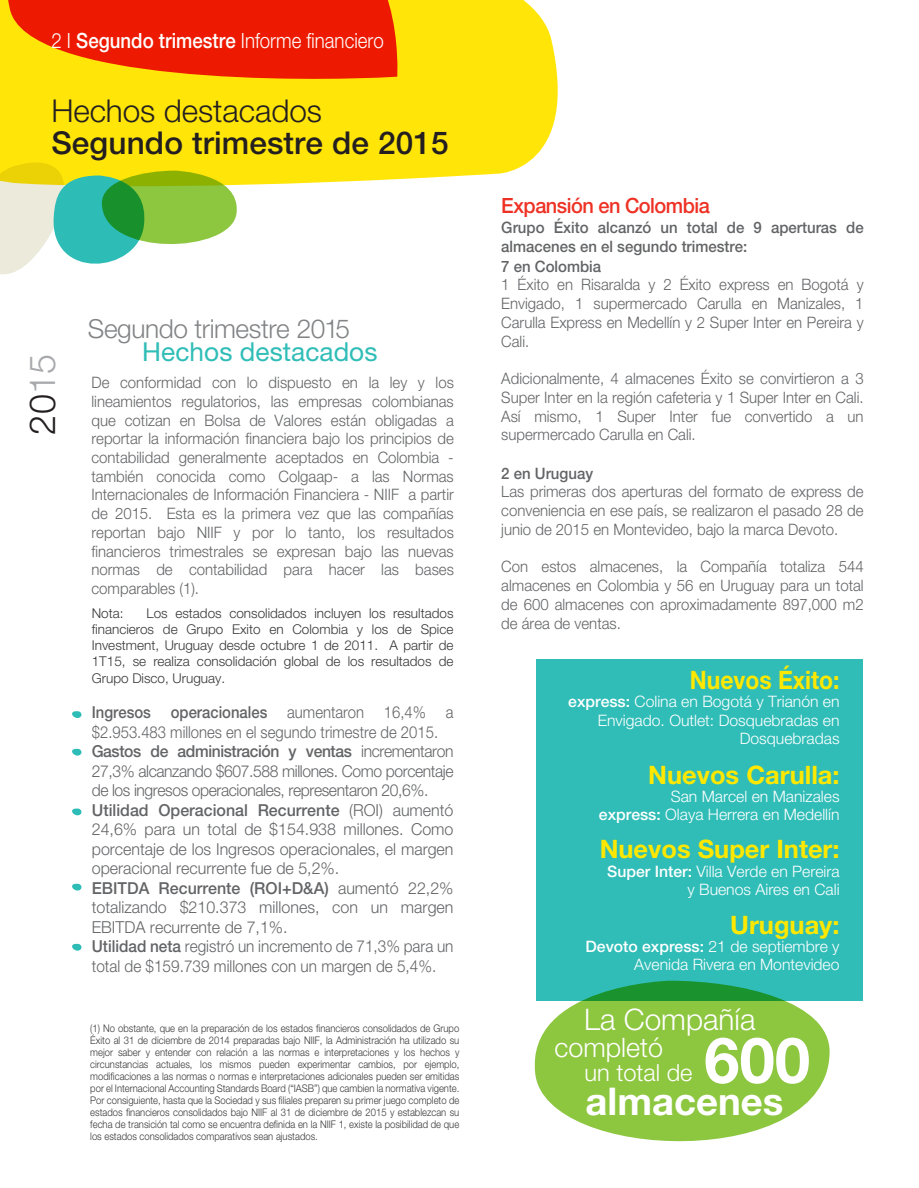
<style>
.page{position:relative;width:919px;height:1188px;background:#fff}
.page>*{position:absolute;margin:0;border:0;box-sizing:border-box;transform-origin:0 0}
.t1{font:700 63.45px "Helvetica Neue LT Std";color:#fff}
.t2{font:700 38.25px "Helvetica Neue LT Std";color:#fff}
.t3{font:300 36px "Helvetica Neue LT Std";color:#231f20}
.t4{font:500 31.5px "Helvetica Neue LT Std";letter-spacing:.005em;color:#231f20}
.t5{font:300 31.5px "Helvetica Neue LT Std";letter-spacing:-.005em;color:#231f20}
.t6{font:300 29.7px "Helvetica Neue LT Std";color:#fff}
.t7{font:300 26.85px "Helvetica Neue LT Std";color:#fff}
.t8{font:300 26.25px "Helvetica Neue LT Std";letter-spacing:-.015em;color:#818385}
.t9{font:26.25px "Helvetica Neue LT Std";letter-spacing:.005em;color:#30bdb7}
.t10{font:700 25.5px "Helvetica Neue LT Std";color:#ffe800}
.t11{font:700 25.5px "Helvetica Neue LT Std";color:#ffe800;scale:.9 1}
.t12{font:300 23.55px "Helvetica Neue LT Std";color:#fff}
.t13{font:300 21px "Helvetica Neue LT Std";color:#fff;scale:.89 1}
.t14{font:500 21px "Helvetica Neue LT Std";letter-spacing:-.025em;color:#ee3124;scale:.95 1}
.t15{font:300 16.5px/19.5px "Helvetica Neue LT Std";color:#636466;scale:.9 1}
.t16{font:300 15.75px/18.8px "Helvetica Neue LT Std";color:#636466;text-align:justify;scale:.95 1}
.t17{font:300 15.75px/18.8px "Helvetica Neue LT Std";color:#fff;text-align:right}
.t18{font:500 15.75px/19.5px "Helvetica Neue LT Std";color:#636466;scale:.95 1}
.t19{font:300 13.5px/16.2px "Helvetica Neue LT Std";color:#393839;text-align:justify}
.t20{font:300 10.5px/12px "Helvetica Neue LT Std";color:#393839;text-align:justify;scale:.9 1}
.s1{font-weight:500}
.s2{color:#a7a9ac}
</style>
<div class="page">
<svg style="left:72px;top:711px;width:10px;height:7px"></svg>
<svg style="left:72px;top:748px;width:10px;height:8px"></svg>
<svg style="left:72px;top:808px;width:10px;height:8px"></svg>
<svg style="left:72px;top:883px;width:10px;height:8px"></svg>
<svg style="left:72px;top:943px;width:10px;height:8px"></svg>
<div style="left:0;top:0;width:558px;height:185px;background:#ffe508"></div>
<svg style="left:0;top:163px;width:237px;height:112px"></svg>
<svg style="left:6px;top:0;width:391px;height:79px"></svg>
<div style="left:536px;top:659px;width:327px;height:341px;background:#30bdb7"></div>
<svg style="left:534px;top:981px;width:295px;height:160px;fill:#8dc63f"></svg>
<h3 class="t13" style="left:51px;top:28px;width:375px">2 I <span class="s1">Segundo trimestre</span> Informe financiero</h3>
<h3 class="t5" style="left:51px;top:92px;width:272px">Hechos destacados</h3>
<h3 class="t4" style="left:51px;top:124px;width:399px">Segundo trimestre de 2015</h3>
<h3 class="t3" style="left:20px;top:435px;width:82px;rotate:-90deg">20<span class="s2">15</span></h3>
<h3 class="t8" style="left:88px;top:313px;width:264px">Segundo trimestre 2015</h3>
<h3 class="t9" style="left:142px;top:336px;width:237px">Hechos destacados</h3>
<p class="t16" style="left:91px;top:373px;width:383px">De conformidad con lo dispuesto en la ley y los lineamientos regulatorios, las empresas colombianas que cotizan en Bolsa de Valores están obligadas a reportar la información financiera bajo los principios de contabilidad generalmente aceptados en Colombia - también conocida como Colgaap- a las Normas Internacionales de Información Financiera - NIIF a partir de 2015. Esta es la primera vez que las compañías reportan bajo NIIF y por lo tanto, los resultados financieros trimestrales se expresan bajo las nuevas normas de contabilidad para hacer las bases comparables (1).</p>
<p class="t19" style="left:92px;top:605px;width:33px">Nota:</p>
<p class="t19" style="left:92px;top:605px;width:363px;text-indent:55px">Los estados consolidados incluyen los resultados financieros de Grupo Exito en Colombia y los de Spice Investment, Uruguay desde octubre 1 de 2011. A partir de 1T15, se realiza consolidación global de los resultados de Grupo Disco, Uruguay.</p>
<p class="t15" style="left:92px;top:702px;width:403px"><span class="s1">Ingresos operacionales</span> aumentaron 16,4% a $2.953.483 millones en el segundo trimestre de 2015.<br><span class="s1">Gastos de administración y ventas</span> incrementaron 27,3% alcanzando $607.588 millones. Como porcentaje de los ingresos operacionales, representaron 20,6%.<br><span class="s1">Utilidad Operacional Recurrente</span> (ROI) aumentó 24,6% para un total de $154.938 millones. Como porcentaje de los Ingresos operacionales, el margen operacional recurrente fue de 5,2%.<br><span class="s1">EBITDA Recurrente (ROI+D&amp;A)</span> aumentó 22,2% totalizando $210.373 millones, con un margen EBITDA recurrente de 7,1%.<br><span class="s1">Utilidad neta</span> registró un incremento de 71,3% para un total de $159.739 millones con un margen de 5,4%.</p>
<p class="t20" style="left:90px;top:1022px;width:411px">(1) No obstante, que en la preparación de los estados financieros consolidados de Grupo Éxito al 31 de diciembre de 2014 preparadas bajo NIIF, la Administración ha utilizado su mejor saber y entender con relación a las normas e interpretaciones y los hechos y circunstancias actuales, los mismos pueden experimentar cambios, por ejemplo, modificaciones a las normas o normas e interpretaciones adicionales pueden ser emitidas por el Internacional Accounting Standards Board (“IASB”) que cambien la normativa vigente.<br>Por consiguiente, hasta que la Sociedad y sus filiales preparen su primer juego completo de estados financieros consolidados bajo NIIF al 31 de diciembre de 2015 y establezcan su fecha de transición tal como se encuentra definida en la NIIF 1, existe la posibilidad de que los estados consolidados comparativos sean ajustados.</p>
<h3 class="t14" style="left:501px;top:193px;width:221px">Expansión en Colombia</h3>
<p class="t18" style="left:501px;top:217px;width:383px">Grupo Éxito alcanzó un total de 9 aperturas de almacenes en el segundo trimestre:<br>7 en Colombia</p>
<p class="t16" style="left:501px;top:275px;width:383px">1 Éxito en Risaralda y 2 Éxito express en Bogotá y Envigado, 1 supermercado Carulla en Manizales, 1<br>Carulla Express en Medellín y 2 Super Inter en Pereira y Cali.</p>
<p class="t16" style="left:501px;top:369px;width:383px">Adicionalmente, 4 almacenes Éxito se convirtieron a 3<br>Super Inter en la región cafeteria y 1 Super Inter en Cali.<br>Así mismo, 1 Super Inter fue convertido a un supermercado Carulla en Cali.</p>
<p class="t18" style="left:501px;top:463px;width:98px">2 en Uruguay</p>
<p class="t16" style="left:501px;top:482px;width:383px">Las primeras dos aperturas del formato de express de conveniencia en ese país, se realizaron el pasado 28 de junio de 2015 en Montevideo, bajo la marca Devoto.</p>
<p class="t16" style="left:501px;top:557px;width:383px">Con estos almacenes, la Compañía totaliza 544 almacenes en Colombia y 56 en Uruguay para un total de 600 almacenes con aproximadamente 897,000 m2 de área de ventas.</p>
<h3 class="t11" style="left:689px;top:664px;width:168px">Nuevos Éxito:</h3>
<p class="t17" style="left:568px;top:692px;width:273px"><span class="s1">express:</span> Colina en Bogotá y Trianón en<br>Envigado. Outlet: Dosquebradas en<br>Dosquebradas</p>
<h3 class="t10" style="left:648px;top:759px;width:193px">Nuevos Carulla:</h3>
<p class="t17" style="left:598px;top:786px;width:242px">San Marcel en Manizales<br><span class="s1">express:</span> Olaya Herrera en Medellín</p>
<h3 class="t10" style="left:599px;top:833px;width:241px">Nuevos Super Inter:</h3>
<p class="t17" style="left:607px;top:861px;width:234px"><span class="s1">Super Inter:</span> Villa Verde en Pereira y Buenos Aires en Cali</p>
<h3 class="t10" style="left:730px;top:910px;width:111px">Uruguay:</h3>
<p class="t17" style="left:585px;top:936px;width:255px"><span class="s1">Devoto express:</span> 21 de septiembre y<br>Avenida Rivera en Montevideo</p>
<h3 class="t6" style="left:584px;top:1001px;width:173px">La Compañía</h3>
<h3 class="t7" style="left:554px;top:1031px;width:110px">completó</h3>
<h3 class="t12" style="left:584px;top:1058px;width:109px">un total de</h3>
<h2 class="t2" style="left:585px;top:1078px;width:199px">almacenes</h2>
<h1 class="t1" style="left:704px;top:1021px;width:107px">600</h1>
</div>
